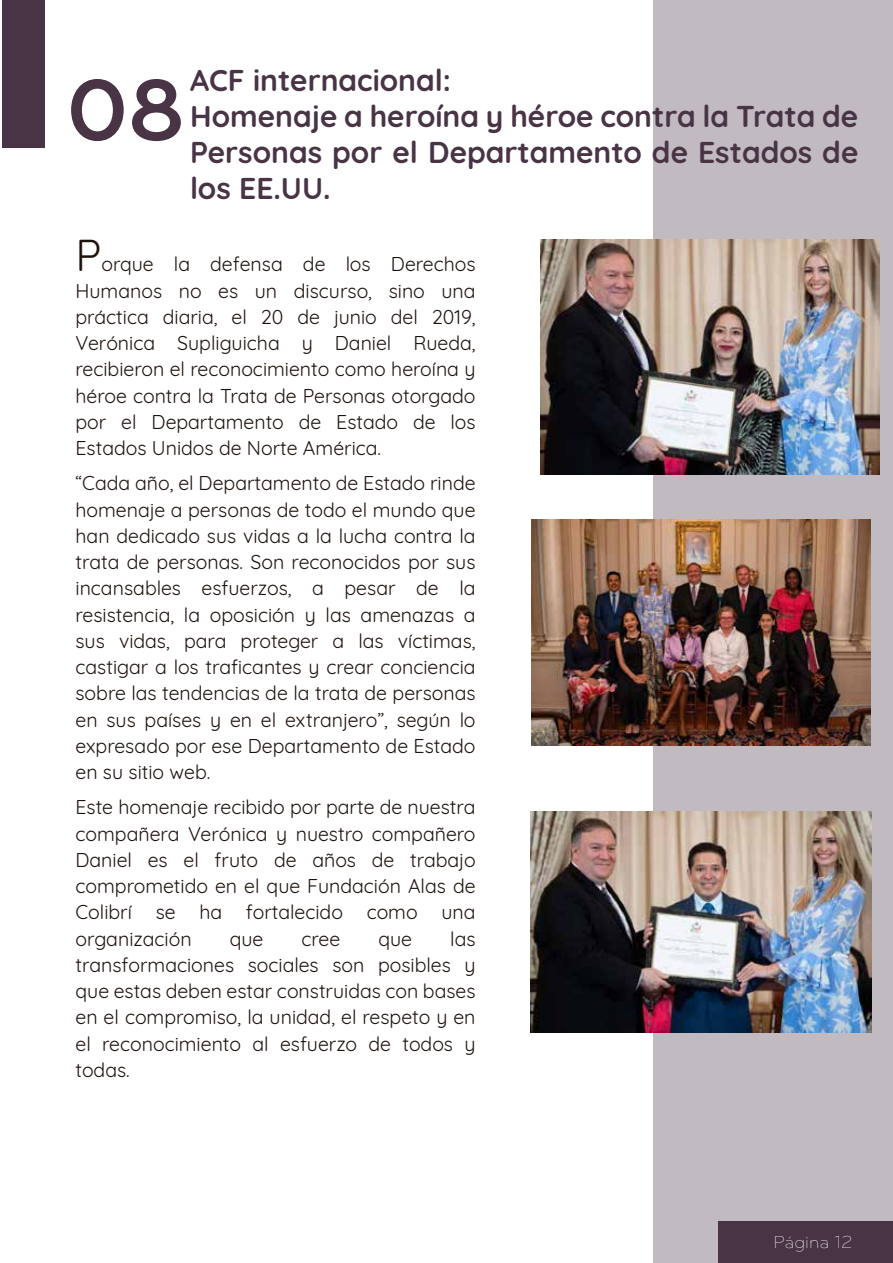
<style>
.page{position:relative;width:893px;height:1263px;background:#fff}
.page>*{position:absolute;margin:0;border:0;box-sizing:border-box;transform-origin:0 0}
.t1{font:90px "Bryant Pro Bold Alternate";color:#483445}
.t2{font:43.5px "Quicksand";color:#1e120d}
.t3{font:700 30px/36px "Quicksand";color:#483445}
.t4{font:19.5px/26.2px "Quicksand";color:#1e120d;text-align:justify}
.t5{font:300 18px "Bryant Pro";color:#fff}
</style>
<div class="page">
<div style="left:653px;top:0;width:240px;height:1263px;background:#c1bac0"></div>
<div style="left:2px;top:0;width:43px;height:148px;background:#483445"></div>
<div style="left:718px;top:1222px;width:175px;height:41px;background:#483445"></div>
<img style="left:531px;top:519px;width:339px;height:226px">
<img style="left:540px;top:239px;width:339px;height:235px">
<img style="left:531px;top:811px;width:340px;height:221px">
<h1 class="t1" style="left:67px;top:54px;width:120px">08</h1>
<h3 class="t3" style="left:190px;top:60px;width:670px">ACF internacional:<br>Homenaje a heroína y héroe contra la Trata de<br>Personas por el Departamento de Estados de los EE.UU.</h3>
<h2 class="t2" style="left:76px;top:222px;width:27px">P</h2>
<p class="t4" style="left:76px;top:249px;width:402px;text-indent:26px">orque la defensa de los Derechos Humanos no es un discurso, sino una práctica diaria, el 20 de junio del 2019, Verónica Supliguicha y Daniel Rueda, recibieron el reconocimiento como heroína y héroe contra la Trata de Personas otorgado por el Departamento de Estado de los Estados Unidos de Norte América.</p>
<p class="t4" style="left:76px;top:468px;width:402px">“Cada año, el Departamento de Estado rinde homenaje a personas de todo el mundo que han dedicado sus vidas a la lucha contra la trata de personas. Son reconocidos por sus incansables esfuerzos, a pesar de la resistencia, la oposición y las amenazas a sus vidas, para proteger a las víctimas, castigar a los traficantes y crear conciencia sobre las tendencias de la trata de personas en sus países y en el extranjero”, según lo expresado por ese Departamento de Estado en su sitio web.</p>
<p class="t4" style="left:76px;top:792px;width:402px">Este homenaje recibido por parte de nuestra compañera Verónica y nuestro compañero Daniel es el fruto de años de trabajo comprometido en el que Fundación Alas de Colibrí se ha fortalecido como una organización</p>
<p class="t4" style="left:76px;top:923px;width:402px;text-indent:375px">las transformaciones sociales son posibles y que estas deben estar construidas con bases en el compromiso, la unidad, el respeto y en el reconocimiento al esfuerzo de todos y todas.</p>
<p class="t4" style="left:230px;top:923px;width:35px">que</p>
<p class="t4" style="left:302px;top:923px;width:40px">cree</p>
<p class="t4" style="left:378px;top:923px;width:35px">que</p>
<p class="t5" style="left:773px;top:1231px;width:80px">Página 12</p>
</div>
